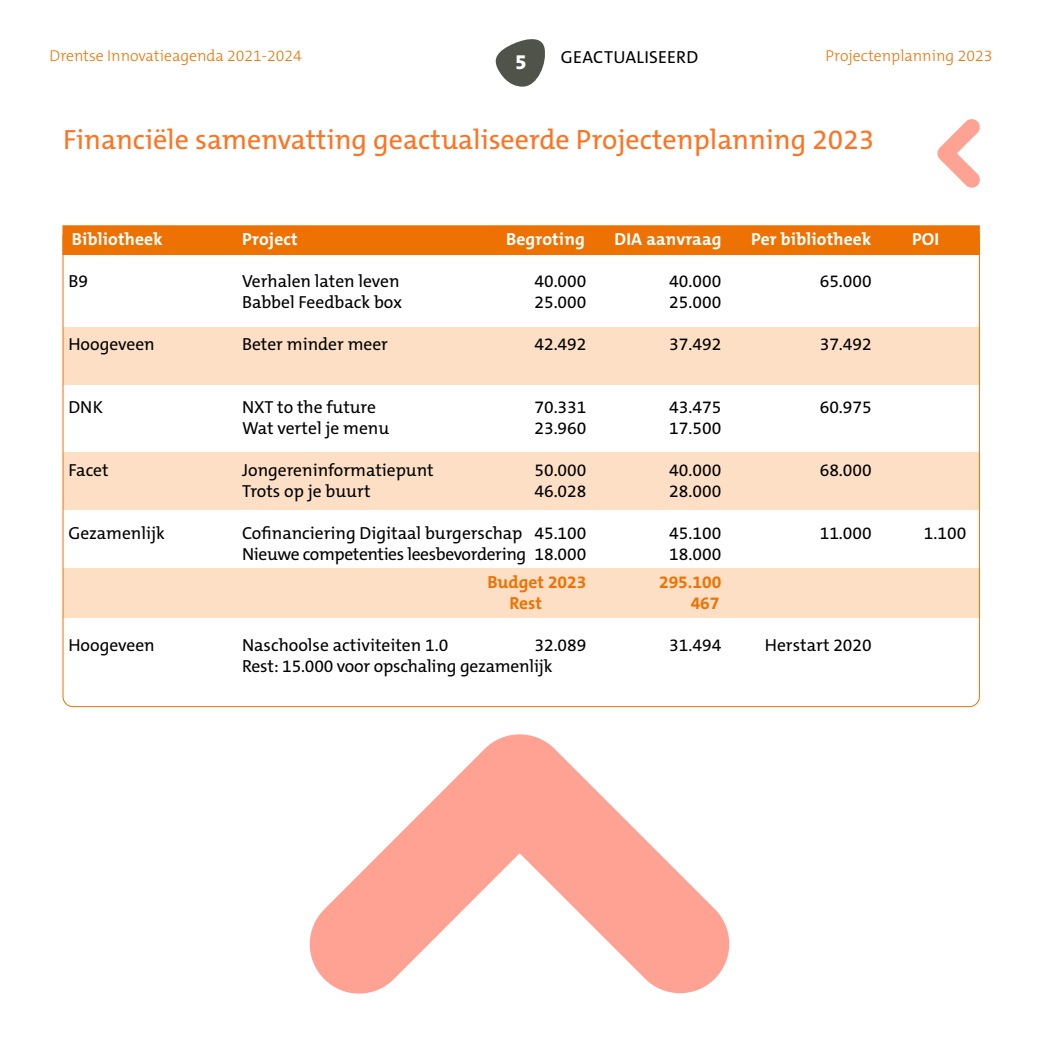
<style>
.page{position:relative;width:1042px;height:1042px;background:#fff}
.page>*{position:absolute;margin:0;border:0;box-sizing:border-box;transform-origin:0 0}
.t1{font:28px "The Mix C5";color:#ff7320}
.t2{font:800 21px "The Mix C5";color:#fff}
.t3{font:17.5px "The Mix C5";color:#000}
.t4{font:700 17.5px "The Mix C5";letter-spacing:.01em;color:#fff}
.t5{font:17.5px "The Mix C5";letter-spacing:-.02em;color:#000}
.t6{font:700 17.5px "The Mix C5";color:#ee7203}
.t7{font:300 15.75px "The Mix C5";color:#ee7203}
</style>
<div class="page">
<svg style="left:495px;top:39px;width:50px;height:48px"></svg>
<svg style="left:937px;top:119px;width:43px;height:69px"></svg>
<svg style="left:309px;top:734px;width:421px;height:260px"></svg>
<div style="left:63px;top:327px;width:916px;height:57px;background:#fddfc5"></div>
<div style="left:63px;top:452px;width:916px;height:57px;background:#fddfc5"></div>
<div style="left:63px;top:568px;width:916px;height:50px;background:#fddfc5"></div>
<div style="left:62px;top:225px;width:918px;height:30px;background:#ee7203"></div>
<p class="t7" style="left:50px;top:46px;width:254px">Drentse Innovatieagenda 2021-2024</p>
<p class="t7" style="left:825px;top:46px;width:168px">Projectenplanning 2023</p>
<p class="t2" style="left:515px;top:48px;width:13px">5</p>
<p class="t3" style="left:561px;top:45px;width:139px">GEACTUALISEERD</p>
<h1 class="t1" style="left:63px;top:122px;width:812px">Financiële samenvatting geactualiseerde Projectenplanning 2023</h1>
<p class="t4" style="left:72px;top:228px;width:92px">Bibliotheek</p>
<p class="t4" style="left:242px;top:228px;width:57px">Project</p>
<p class="t4" style="left:506px;top:228px;width:80px">Begroting</p>
<p class="t4" style="left:614px;top:228px;width:109px">DIA aanvraag</p>
<p class="t4" style="left:751px;top:228px;width:122px">Per bibliotheek</p>
<p class="t4" style="left:912px;top:228px;width:29px">POI</p>
<p class="t3" style="left:68px;top:270px;width:21px">B9</p>
<p class="t3" style="left:242px;top:270px;width:159px">Verhalen laten leven</p>
<p class="t3" style="left:534px;top:270px;width:54px">40.000</p>
<p class="t3" style="left:669px;top:270px;width:54px">40.000</p>
<p class="t3" style="left:820px;top:270px;width:54px">65.000</p>
<p class="t3" style="left:242px;top:291px;width:162px">Babbel Feedback box</p>
<p class="t3" style="left:534px;top:291px;width:54px">25.000</p>
<p class="t3" style="left:669px;top:291px;width:54px">25.000</p>
<p class="t3" style="left:68px;top:333px;width:88px">Hoogeveen</p>
<p class="t3" style="left:242px;top:333px;width:147px">Beter minder meer</p>
<p class="t3" style="left:534px;top:333px;width:54px">42.492</p>
<p class="t3" style="left:669px;top:333px;width:54px">37.492</p>
<p class="t3" style="left:820px;top:333px;width:54px">37.492</p>
<p class="t3" style="left:68px;top:396px;width:36px">DNK</p>
<p class="t3" style="left:242px;top:396px;width:135px">NXT to the future</p>
<p class="t3" style="left:534px;top:396px;width:54px">70.331</p>
<p class="t3" style="left:669px;top:396px;width:54px">43.475</p>
<p class="t3" style="left:820px;top:396px;width:54px">60.975</p>
<p class="t3" style="left:242px;top:417px;width:149px">Wat vertel je menu</p>
<p class="t3" style="left:534px;top:417px;width:54px">23.960</p>
<p class="t3" style="left:669px;top:417px;width:54px">17.500</p>
<p class="t3" style="left:68px;top:459px;width:42px">Facet</p>
<p class="t3" style="left:242px;top:459px;width:193px">Jongereninformatiepunt</p>
<p class="t3" style="left:534px;top:459px;width:54px">50.000</p>
<p class="t3" style="left:669px;top:459px;width:54px">40.000</p>
<p class="t3" style="left:820px;top:459px;width:54px">68.000</p>
<p class="t3" style="left:242px;top:480px;width:130px">Trots op je buurt</p>
<p class="t3" style="left:534px;top:480px;width:54px">46.028</p>
<p class="t3" style="left:669px;top:480px;width:54px">28.000</p>
<p class="t3" style="left:68px;top:522px;width:98px">Gezamenlijk</p>
<p class="t3" style="left:242px;top:522px;width:346px">Cofinanciering Digitaal burgerschap 45.100</p>
<p class="t3" style="left:669px;top:522px;width:54px">45.100</p>
<p class="t3" style="left:820px;top:522px;width:54px">11.000</p>
<p class="t3" style="left:924px;top:522px;width:44px">1.100</p>
<p class="t5" style="left:242px;top:543px;width:346px">Nieuwe competenties leesbevordering 18.000</p>
<p class="t3" style="left:669px;top:543px;width:54px">18.000</p>
<p class="t6" style="left:487px;top:571px;width:101px">Budget 2023</p>
<p class="t6" style="left:659px;top:571px;width:64px">295.100</p>
<p class="t6" style="left:509px;top:592px;width:34px">Rest</p>
<p class="t6" style="left:691px;top:592px;width:30px">467</p>
<p class="t3" style="left:68px;top:634px;width:88px">Hoogeveen</p>
<p class="t3" style="left:242px;top:634px;width:208px">Naschoolse activiteiten 1.0</p>
<p class="t3" style="left:534px;top:634px;width:54px">32.089</p>
<p class="t3" style="left:669px;top:634px;width:54px">31.494</p>
<p class="t3" style="left:765px;top:634px;width:108px">Herstart 2020</p>
<p class="t3" style="left:242px;top:655px;width:312px">Rest: 15.000 voor opschaling gezamenlijk</p>
</div>
